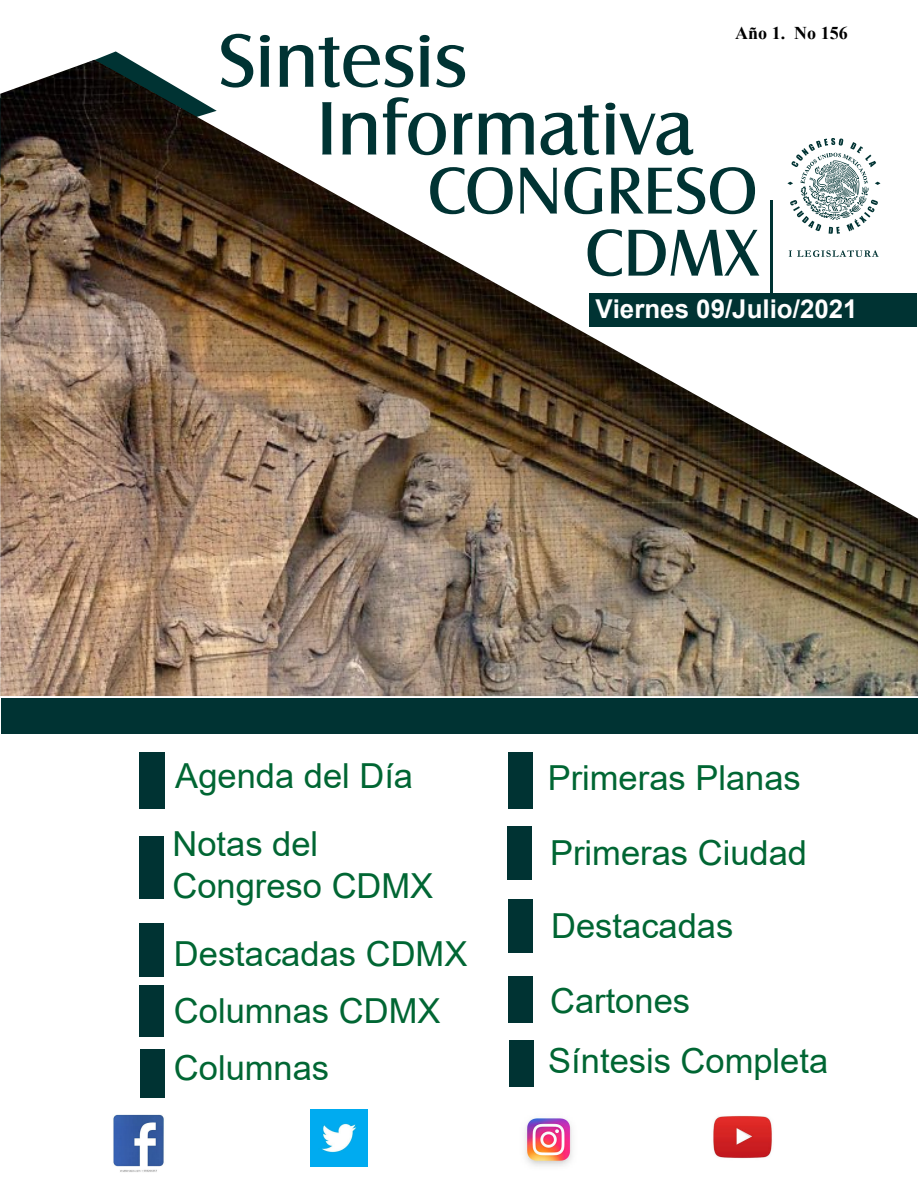
<style>
.page{position:relative;width:918px;height:1188px;background:#fff}
.page>*{position:absolute;margin:0;border:0;box-sizing:border-box;transform-origin:0 0}
.t1{font:34.5px/56.7px "Arial";color:#063}
.t2{font:34.5px/41.4px "Arial";color:#063}
.t3{font:700 25.95px "Arial";color:#fefefe}
.t4{font:700 18px "Times New Roman";color:#000}
</style>
<div class="page">
<svg style="left:94px;top:34px;width:370px;height:26px"></svg>
<img style="left:0;top:60px;width:918px;height:636px">
<div style="left:2px;top:699px;width:916px;height:35px;background:#033"></div>
<svg style="left:787px;top:138px;width:93px;height:119px"></svg>
<hr style="left:770px;top:200px;width:3px;height:118px;background:#033">
<div style="left:589px;top:293px;width:328px;height:33px;background:#033"></div>
<div style="left:139px;top:836px;width:25px;height:63px;background:#033"></div>
<div style="left:509px;top:752px;width:24px;height:57px;background:#033"></div>
<div style="left:509px;top:976px;width:24px;height:47px;background:#033"></div>
<div style="left:508px;top:827px;width:24px;height:53px;background:#033"></div>
<div style="left:139px;top:923px;width:25px;height:54px;background:#033"></div>
<div style="left:139px;top:985px;width:25px;height:51px;background:#033"></div>
<div style="left:509px;top:899px;width:24px;height:54px;background:#033"></div>
<div style="left:140px;top:1050px;width:25px;height:48px;background:#033"></div>
<div style="left:509px;top:1040px;width:24px;height:47px;background:#033"></div>
<img style="left:113px;top:1114px;width:51px;height:58px">
<img style="left:525px;top:1118px;width:48px;height:48px">
<img style="left:310px;top:1109px;width:58px;height:58px">
<img style="left:713px;top:1115px;width:59px;height:44px">
<div style="left:139px;top:752px;width:26px;height:57px;background:#033"></div>
<p class="t4" style="left:735px;top:20px;width:114px">Año 1. No 156</p>
<p class="t3" style="left:595px;top:291px;width:264px">Viernes 09/Julio/2021</p>
<p class="t1" style="left:175px;top:747px;width:239px">Agenda del Día</p>
<p class="t1" style="left:548px;top:740px;width:261px;line-height:75.4px">Primeras Planas<br>Primeras Ciudad</p>
<p class="t2" style="left:173px;top:823px;width:262px">Notas del<br>Congreso CDMX</p>
<p class="t1" style="left:174px;top:926px;width:295px">Destacadas CDMX<br>Columnas CDMX<br>Columnas</p>
<p class="t1" style="left:550px;top:888px;width:185px;line-height:75px">Destacadas<br>Cartones</p>
<p class="t1" style="left:548px;top:1032px;width:281px">Síntesis Completa</p>
</div>
